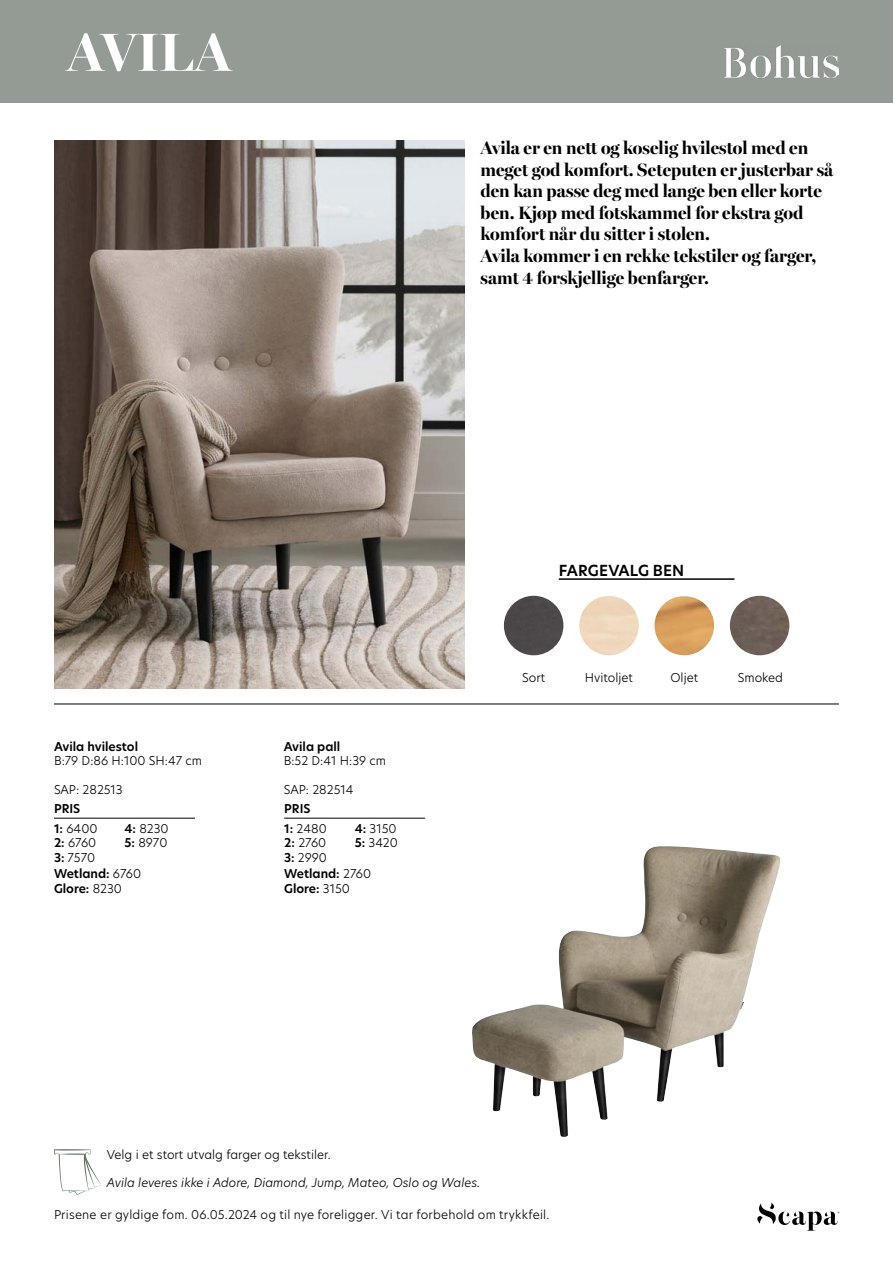
<style>
.page{position:relative;width:893px;height:1263px;background:#fff}
.page>*{position:absolute;margin:0;border:0;box-sizing:border-box;transform-origin:0 0}
.t1{font:700 54px "Miller Banner";color:#fff}
.t2{font:700 18px/21.6px "Miller Banner";color:#000}
.t3{font:600 15px "New Hero";letter-spacing:.005em;color:#000}
.t4{font:300 12px/14.4px "New Hero";color:#000;text-align:justify}
.t5{font:600 12px/14.4px "New Hero";color:#000}
.t6{font:italic 300 12px "New Hero";color:#000}
.s1{font-weight:600}
.s2{font-weight:300}
</style>
<div class="page">
<div style="left:0;top:0;width:893px;height:102px;background:#949b94"></div>
<hr style="left:54px;top:704px;width:785px;height:1px;background:#000">
<svg style="left:54px;top:1149px;width:47px;height:46px"></svg>
<hr style="left:54px;top:818px;width:141px;height:1px;background:#000">
<hr style="left:284px;top:818px;width:141px;height:1px;background:#000">
<img style="left:724px;top:46px;width:115px;height:31px">
<svg style="left:757px;top:1202px;width:82px;height:29px"></svg>
<img style="left:54px;top:140px;width:411px;height:548px">
<img style="left:472px;top:846px;width:308px;height:291px">
<hr style="left:559px;top:578px;width:175px;height:2px;background:#000">
<div style="left:504px;top:596px;width:59px;height:59px;background:#4c4849;border-radius:30px"></div>
<div style="left:579px;top:596px;width:60px;height:59px;background:#efd7bd;border-radius:30px"></div>
<div style="left:730px;top:596px;width:59px;height:59px;background:#6d5f57;border-radius:30px"></div>
<img style="left:654px;top:596px;width:60px;height:59px;border-radius:30px">
<h1 class="t1" style="left:67px;top:20px;width:166px">AVILA</h1>
<p class="t2" style="left:480px;top:137px;width:354px">Avila er en nett og koselig hvilestol med en meget god komfort. Seteputen er justerbar så den kan passe deg med lange ben eller korte ben. Kjøp med fotskammel for ekstra god komfort når du sitter i stolen.<br>Avila kommer i en rekke tekstiler og farger, samt 4 forskjellige benfarger.</p>
<p class="t5" style="left:54px;top:739px;width:86px">Avila hvilestol</p>
<p class="t4" style="left:54px;top:753px;width:150px">B:79 D:86 H:100 SH:47 cm</p>
<p class="t4" style="left:54px;top:782px;width:70px">SAP: 282513</p>
<p class="t5" style="left:284px;top:739px;width:58px">Avila pall</p>
<p class="t4" style="left:284px;top:753px;width:104px">B:52 D:41 H:39 cm</p>
<p class="t4" style="left:284px;top:782px;width:71px">SAP: 282514</p>
<p class="t5" style="left:54px;top:802px;width:28px">PRIS</p>
<p class="t5" style="left:284px;top:802px;width:28px">PRIS</p>
<p class="t4" style="left:54px;top:821px;width:45px"><span class="s1">1:</span> 6400<br><span class="s1">2:</span> 6760<br><span class="s1">3:</span> 7570</p>
<p class="t4" style="left:124px;top:821px;width:46px"><span class="s1">4:</span> 8230<br><span class="s1">5:</span> 8970</p>
<p class="t4" style="left:284px;top:821px;width:44px"><span class="s1">1:</span> 2480<br><span class="s1">2:</span> 2760<br><span class="s1">3:</span> 2990</p>
<p class="t4" style="left:355px;top:821px;width:45px"><span class="s1">4:</span> 3150<br><span class="s1">5:</span> 3420</p>
<p class="t5" style="left:54px;top:867px;width:89px">Wetland: <span class="s2">6760<br></span>Glore: <span class="s2">8230</span></p>
<p class="t5" style="left:284px;top:867px;width:88px">Wetland: <span class="s2">2760<br></span>Glore: <span class="s2">3150</span></p>
<p class="t3" style="left:559px;top:560px;width:127px">FARGEVALG BEN</p>
<p class="t4" style="left:522px;top:670px;width:25px">Sort</p>
<p class="t4" style="left:585px;top:670px;width:50px">Hvitoljet</p>
<p class="t4" style="left:670px;top:670px;width:29px">Oljet</p>
<p class="t4" style="left:738px;top:670px;width:47px">Smoked</p>
<p class="t4" style="left:107px;top:1147px;width:226px">Velg i et stort utvalg farger og tekstiler.</p>
<p class="t6" style="left:107px;top:1175px;width:375px">Avila leveres ikke i Adore, Diamond, Jump, Mateo, Oslo og Wales.</p>
<p class="t4" style="left:54px;top:1207px;width:497px">Prisene er gyldige fom. 06.05.2024 og til nye foreligger. Vi tar forbehold om trykkfeil.</p>
</div>
